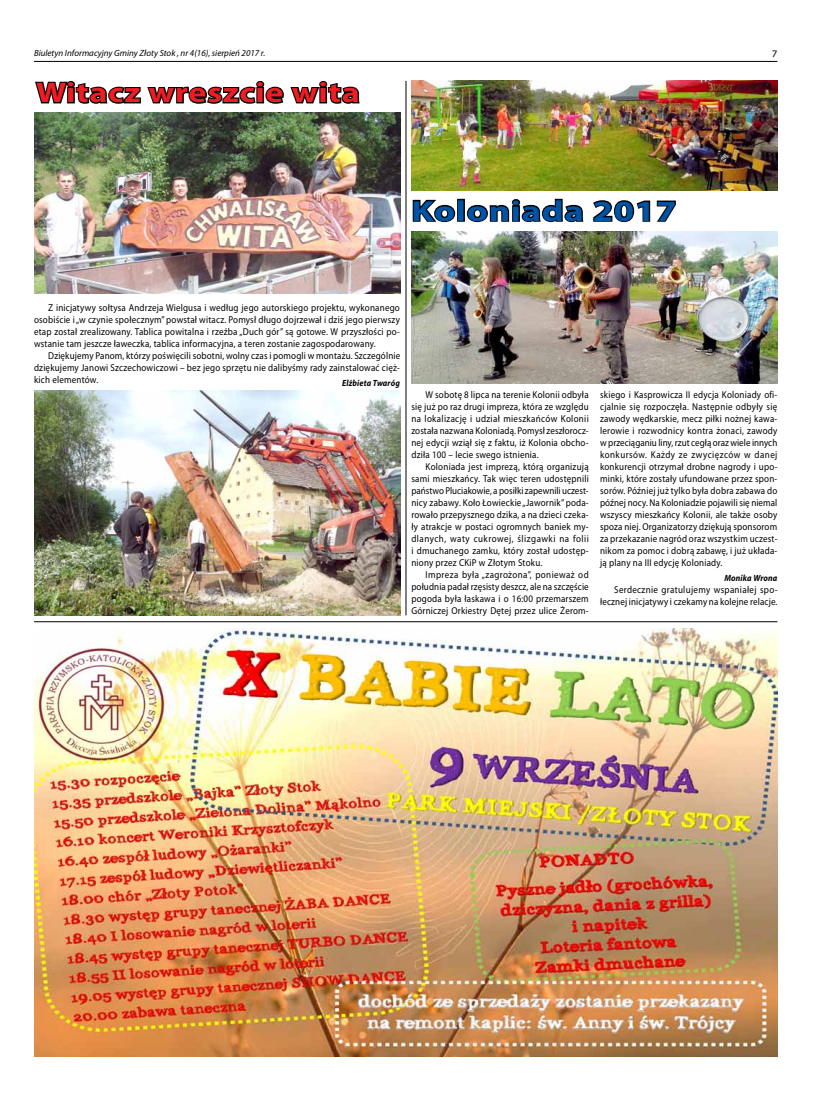
<style>
.page{position:relative;width:820px;height:1106px;background:#fff}
.page>*{position:absolute;margin:0;border:0;box-sizing:border-box;transform-origin:0 0}
.t1{font:700 29.1px "Myriad Pro";letter-spacing:.02em;color:#0054a6;scale:1.26 1}
.t2{font:700 28.4px "Myriad Pro";letter-spacing:.02em;color:#ed1d24;scale:1.2 1}
.t3{font:10px/12px "Myriad Pro";letter-spacing:.02em;color:#000;text-align:justify;scale:.9 1}
.t4{font:10px "Myriad Pro";letter-spacing:.02em;color:#000;scale:1.1 1}
.t5{font:italic 9px "Myriad Pro";color:#000}
.t6{font:italic 700 9px "Myriad Pro";letter-spacing:.02em;color:#000;scale:.9 1}
</style>
<div class="page">
<hr style="left:34px;top:61px;width:743px;height:1px;background:#000">
<img style="left:34px;top:112px;width:366px;height:181px">
<svg style="left:35px;top:81px;width:325px;height:23px"></svg>
<hr style="left:405px;top:81px;width:1px;height:534px;background:#000">
<hr style="left:34px;top:621px;width:743px;height:1px;background:#000">
<img style="left:34px;top:390px;width:366px;height:225px">
<svg style="left:412px;top:199px;width:44px;height:24px"></svg>
<div style="left:457px;top:199px;width:7px;height:23px;border:2px solid #000"></div>
<svg style="left:466px;top:198px;width:118px;height:25px"></svg>
<svg style="left:593px;top:200px;width:83px;height:23px"></svg>
<img style="left:411px;top:231px;width:366px;height:152px">
<img style="left:411px;top:81px;width:366px;height:109px">
<img style="left:34px;top:628px;width:743px;height:428px">
<img style="left:34px;top:628px;width:146px;height:137px">
<p class="t5" style="left:34px;top:48px;width:233px">Biuletyn Informacyjny Gminy Złoty Stok , nr 4(16), sierpień 2017 r.</p>
<h2 class="t2" style="left:36px;top:74px;width:271px">Witacz wreszcie wita</h2>
<p class="t4" style="left:771px;top:48px;width:7px">7</p>
<h1 class="t1" style="left:411px;top:192px;width:212px">Koloniada 2017</h1>
<p class="t3" style="left:34px;top:301px;width:408px;text-indent:14px">Z inicjatywy sołtysa Andrzeja Wielgusa i według jego autorskiego projektu, wykonanego osobiście i „w czynie społecznym” powstał witacz. Pomysł długo dojrzewał i dziś jego pierwszy etap został zrealizowany. Tablica powitalna i rzeźba „Duch gór” są gotowe. W przyszłości po&shy;wstanie tam jeszcze ławeczka, tablica informacyjna, a teren zostanie zagospodarowany.</p>
<p class="t3" style="left:34px;top:349px;width:408px;text-indent:14px">Dziękujemy Panom, którzy poświęcili sobotni, wolny czas i pomogli w montażu. Szczególnie dziękujemy Janowi Szczechowiczowi – bez jego sprzętu nie dalibyśmy rady zainstalować cięż&shy;kich elementów.</p>
<p class="t6" style="left:342px;top:377px;width:66px">Elżbieta Twaróg</p>
<p class="t3" style="left:411px;top:388px;width:198px;text-indent:14px">W sobotę 8 lipca na terenie Kolonii odbyła się już po raz drugi impreza, która ze względu na lokalizację i udział mieszkańców Kolonii została nazwana Koloniadą. Pomysł zeszłorocz&shy;nej edycji wziął się z faktu, iż Kolonia obcho&shy;dziła 100 – lecie swego istnienia.</p>
<p class="t3" style="left:411px;top:460px;width:198px;text-indent:14px">Koloniada jest imprezą, którą organizują sami mieszkańcy. Tak więc teren udostępnili państwo Pluciakowie, a posiłki zapewnili uczest&shy;nicy zabawy. Koło Łowieckie „Jawornik” poda&shy;rowało przepysznego dzika, a na dzieci czeka&shy;ły atrakcje w postaci ogromnych baniek my&shy;dlanych, waty cukrowej, ślizgawki na folii i dmuchanego zamku, który został udostęp&shy;niony przez CKiP w Złotym Stoku.</p>
<p class="t3" style="left:411px;top:568px;width:198px;text-indent:14px">Impreza była „zagrożona”, ponieważ od południa padał rzęsisty deszcz, ale na szczęście pogoda była łaskawa i o 16:00 przemarszem Górniczej Orkiestry Dętej przez ulice Żerom-</p>
<p class="t3" style="left:600px;top:388px;width:198px">skiego i Kasprowicza II edycja Koloniady ofi&shy;cjalnie się rozpoczęła. Następnie odbyły się zawody wędkarskie, mecz piłki nożnej kawa&shy;lerowie i rozwodnicy kontra żonaci, zawody w przeciąganiu liny, rzut cegłą oraz wiele innych konkursów. Każdy ze zwycięzców w danej konkurencji otrzymał drobne nagrody i upo&shy;minki, które zostały ufundowane przez spon&shy;sorów. Później już tylko była dobra zabawa do późnej nocy. Na Koloniadzie pojawili się niemal wszyscy mieszkańcy Kolonii, ale także osoby spoza niej. Organizatorzy dziękują sponsorom za przekazanie nagród oraz wszystkim uczest&shy;nikom za pomoc i dobrą zabawę, i już układa&shy;ją plany na III edycję Koloniady.</p>
<p class="t6" style="left:724px;top:572px;width:60px">Monika Wrona</p>
<p class="t3" style="left:600px;top:583px;width:198px;text-align:right">Serdecznie gratulujemy wspaniałej spo&shy;łecznej inicjatywy i czekamy na kolejne relacje.</p>
</div>
